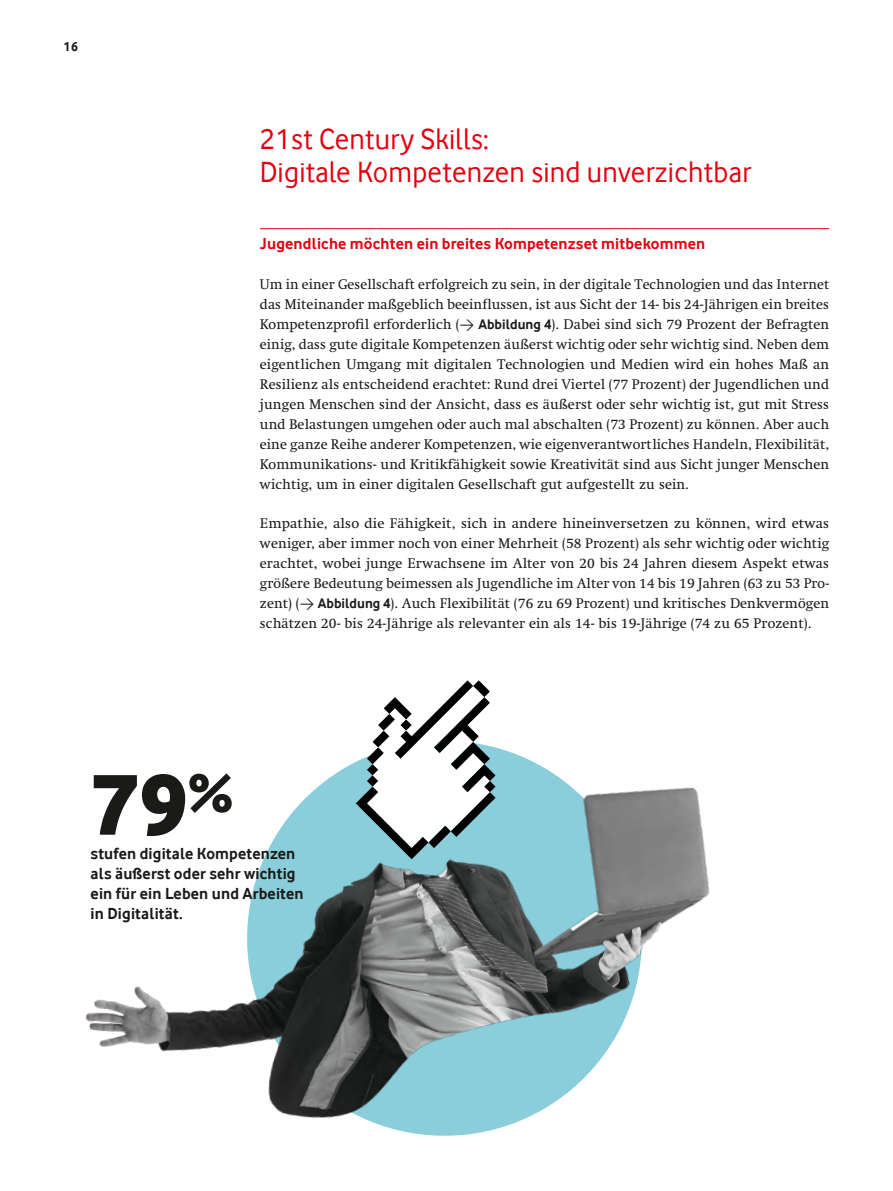
<style>
.page{position:relative;width:893px;height:1191px;background:#fff}
.page>*{position:absolute;margin:0;border:0;box-sizing:border-box;transform-origin:0 0}
.t1{font:89.85px "Vodafone Ex B";color:#1a1a18}
.t2{font:30px/33px "Vodafone Rg";letter-spacing:.01em;color:#e3000f}
.t3{font:700 16.5px/20px "Vodafone Rg";letter-spacing:.01em;color:#1a1a18}
.t4{font:700 16.5px "Vodafone Rg Ro";letter-spacing:.01em;color:#e3000f}
.t5{font:14.25px/20px "Swift LT Pro";letter-spacing:.005em;color:#1a1a18;text-align:justify}
.t6{font:700 13.5px "Vodafone Rg";color:#1a1a18}
.s1{font-family:"DIN"}
.s2{font-family:"Vodafone Rg";font-weight:700}
</style>
<div class="page">
<img style="left:85px;top:747px;width:624px;height:389px">
<svg style="left:356px;top:680px;width:139px;height:179px"></svg>
<hr style="left:260px;top:228px;width:569px;height:1px;background:#e3000f">
<p class="t6" style="left:63px;top:39px;width:16px">16</p>
<h2 class="t2" style="left:260px;top:123px;width:493px">21st Century Skills:<br>Digitale Kompetenzen sind unverzichtbar</h2>
<p class="t4" style="left:260px;top:234px;width:447px">Jugendliche möchten ein breites Kompetenzset mitbekommen</p>
<p class="t5" style="left:260px;top:274px;width:571px">Um in einer Gesellschaft erfolgreich zu sein, in der digitale Technologien und das Internet das Miteinander maßgeblich beeinflussen, ist aus Sicht der 14- bis 24-Jährigen ein breites Kompetenzprofil erforderlich (<span class="s1">&gt;</span> <span class="s2">Abbildung 4</span>). Dabei sind sich 79 Prozent der Befragten einig, dass gute digitale Kompetenzen äußerst wichtig oder sehr wichtig sind. Neben dem eigentlichen Umgang mit digitalen Technologien und Medien wird ein hohes Maß an Resilienz als entscheidend erachtet: Rund drei Viertel (77 Prozent) der Jugendlichen und jungen Menschen sind der Ansicht, dass es äußerst oder sehr wichtig ist, gut mit Stress und Belastungen umgehen oder auch mal abschalten (73 Prozent) zu können. Aber auch eine ganze Reihe anderer Kompetenzen, wie eigenverantwortliches Handeln, Flexibilität, Kommunikations- und Kritikfähigkeit sowie Kreativität sind aus Sicht junger Menschen wichtig, um in einer digitalen Gesellschaft gut aufgestellt zu sein.</p>
<p class="t5" style="left:260px;top:513px;width:571px">Empathie, also die Fähigkeit, sich in andere hineinversetzen zu können, wird etwas weniger, aber immer noch von einer Mehrheit (58 Prozent) als sehr wichtig oder wichtig erachtet, wobei junge Erwachsene im Alter von 20 bis 24 Jahren diesem Aspekt etwas größere Bedeutung beimessen als Jugendliche im Alter von 14 bis 19 Jahren (63 zu 53 Pro&shy;zent) (<span class="s1">&gt;</span> <span class="s2">Abbildung 4</span>). Auch Flexibilität (76 zu 69 Prozent) und kritisches Denkvermögen schätzen 20- bis 24-Jährige als relevanter ein als 14- bis 19-Jährige (74 zu 65 Prozent).</p>
<h1 class="t1" style="left:91px;top:748px;width:143px">79<sup>%</sup></h1>
<p class="t3" style="left:91px;top:843px;width:215px">stufen digitale Kompetenzen als äußerst oder sehr wichtig ein für ein Leben und Arbeiten in Digitalität.</p>
</div>
